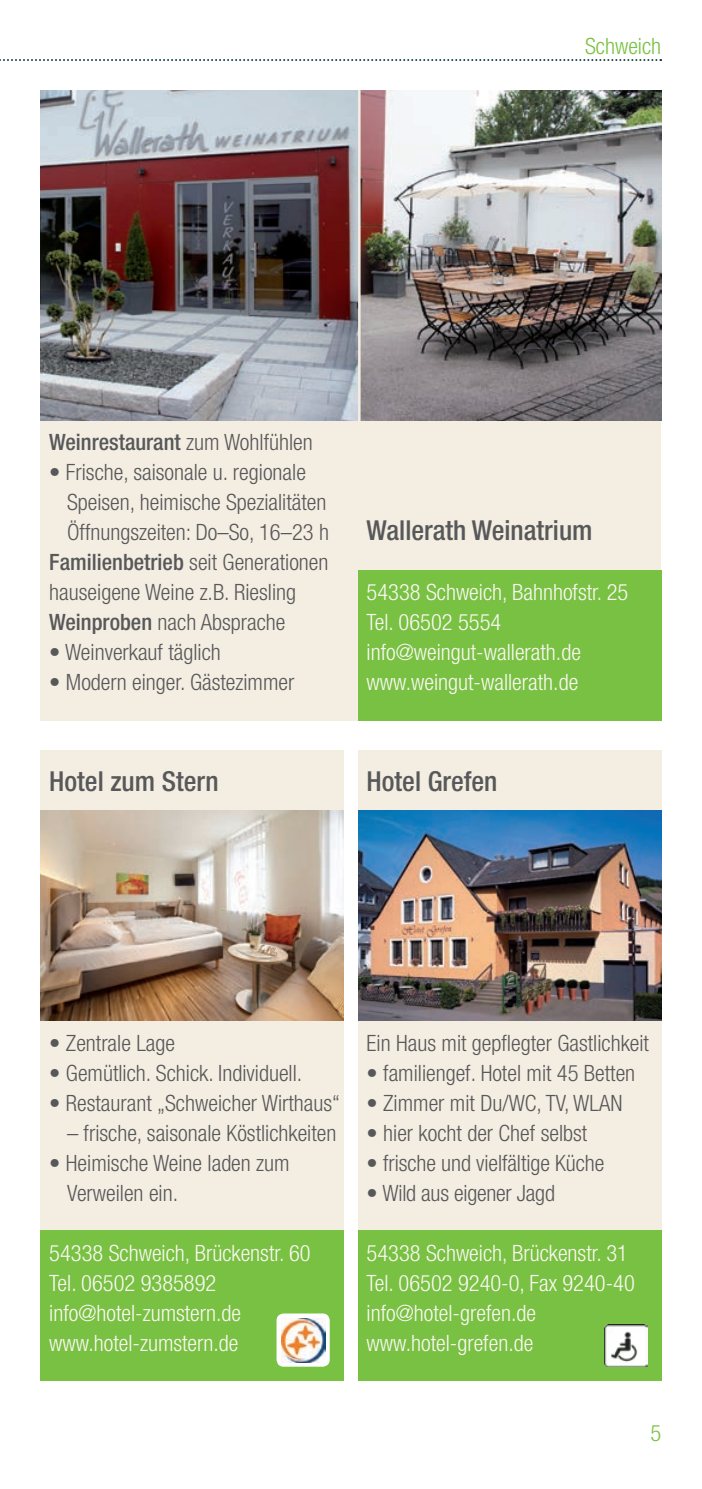
<style>
.page{position:relative;width:702px;height:1489px;background:#fff}
.page>*{position:absolute;margin:0;border:0;box-sizing:border-box;transform-origin:0 0}
.t1{font:500 condensed 27.5px "Helvetica Neue";color:#57585a}
.t2{font:300 condensed 22.5px/30px "Helvetica Neue";color:#57585a}
.t3{font:300 condensed 22.5px/30px "Helvetica Neue";color:#faf8f3}
.t4{font:500 condensed 22.5px "Helvetica Neue";color:#57585a}
.t5{font:300 condensed 22.5px "Helvetica Neue";color:#79c142}
.s1{font-weight:300}
.s2{font-weight:500}
</style>
<div class="page">
<svg style="left:0;top:59px;width:661px;height:2px"></svg>
<div style="left:41px;top:90px;width:620px;height:630px;background:#f4ede1"></div>
<div style="left:358px;top:570px;width:303px;height:150px;background:#79c142"></div>
<img style="left:360px;top:90px;width:301px;height:330px">
<img style="left:41px;top:90px;width:317px;height:330px">
<div style="left:41px;top:750px;width:303px;height:630px;background:#f4ede1"></div>
<div style="left:41px;top:1230px;width:303px;height:150px;background:#79c142"></div>
<img style="left:41px;top:810px;width:303px;height:210px">
<div style="left:276px;top:1313px;width:54px;height:53px;background:#fff;border-radius:7px"></div>
<img style="left:281px;top:1318px;width:44px;height:43px">
<div style="left:358px;top:750px;width:303px;height:630px;background:#f4ede1"></div>
<div style="left:358px;top:1230px;width:303px;height:150px;background:#79c142"></div>
<img style="left:358px;top:810px;width:303px;height:210px">
<img style="left:604px;top:1324px;width:43px;height:42px">
<p class="t5" style="left:585px;top:33px;width:78px">Schweich</p>
<p class="t4" style="left:49px;top:429px;width:265px">Weinrestaurant <span class="s1">zum Wohlfühlen</span></p>
<p class="t2" style="left:49px;top:457px;width:258px">• Frische, saisonale u. regionale</p>
<p class="t2" style="left:67px;top:487px;width:261px">Speisen, heimische Spezialitäten</p>
<p class="t2" style="left:67px;top:517px;width:263px">Öffnungszeiten: Do–So, 16–23 h</p>
<p class="t2" style="left:49px;top:547px;width:281px"><span class="s2">Familienbetrieb</span> seit Generationen</p>
<p class="t2" style="left:49px;top:577px;width:248px">hauseigene Weine z.B. Riesling</p>
<p class="t2" style="left:49px;top:607px;width:238px"><span class="s2">Weinproben</span> nach Absprache</p>
<p class="t2" style="left:49px;top:637px;width:173px">• Weinverkauf täglich</p>
<p class="t2" style="left:49px;top:667px;width:246px">• Modern einger. Gästezimmer</p>
<p class="t1" style="left:49px;top:765px;width:171px">Hotel zum Stern</p>
<p class="t1" style="left:366px;top:514px;width:227px">Wallerath Weinatrium</p>
<p class="t3" style="left:366px;top:577px;width:263px">54338 Schweich, Bahnhofstr. 25<br>Tel. 06502 5554 info@weingut-wallerath.de www.weingut-wallerath.de</p>
<p class="t1" style="left:366px;top:765px;width:132px">Hotel Grefen</p>
<p class="t2" style="left:49px;top:1027px;width:127px">• Zentrale Lage</p>
<p class="t2" style="left:49px;top:1057px;width:254px">• Gemütlich. Schick. Individuell.</p>
<p class="t2" style="left:49px;top:1087px;width:292px">• Restaurant „Schweicher Wirthaus“</p>
<p class="t2" style="left:67px;top:1117px;width:271px">– frische, saisonale Köstlichkeiten</p>
<p class="t2" style="left:67px;top:1147px;width:224px;text-indent:-18px">• Heimische Weine laden zum<br>Verweilen ein.</p>
<p class="t3" style="left:49px;top:1237px;width:263px">54338 Schweich, Brückenstr. 60<br>Tel. 06502 9385892 info@hotel-zumstern.de www.hotel-zumstern.de</p>
<p class="t2" style="left:366px;top:1027px;width:284px">Ein Haus mit gepflegter Gastlichkeit</p>
<p class="t2" style="left:366px;top:1057px;width:270px">• familiengef. Hotel mit 45 Betten</p>
<p class="t2" style="left:366px;top:1087px;width:257px">• Zimmer mit Du/WC, TV, WLAN</p>
<p class="t2" style="left:366px;top:1117px;width:222px">• hier kocht der Chef selbst</p>
<p class="t2" style="left:366px;top:1147px;width:239px">• frische und vielfältige Küche</p>
<p class="t2" style="left:366px;top:1177px;width:190px">• Wild aus eigener Jagd</p>
<p class="t3" style="left:366px;top:1237px;width:270px">54338 Schweich, Brückenstr. 31<br>Tel. 06502 9240-0, Fax 9240-40 info@hotel-grefen.de www.hotel-grefen.de</p>
<p class="t5" style="left:650px;top:1419px;width:12px">5</p>
</div>
